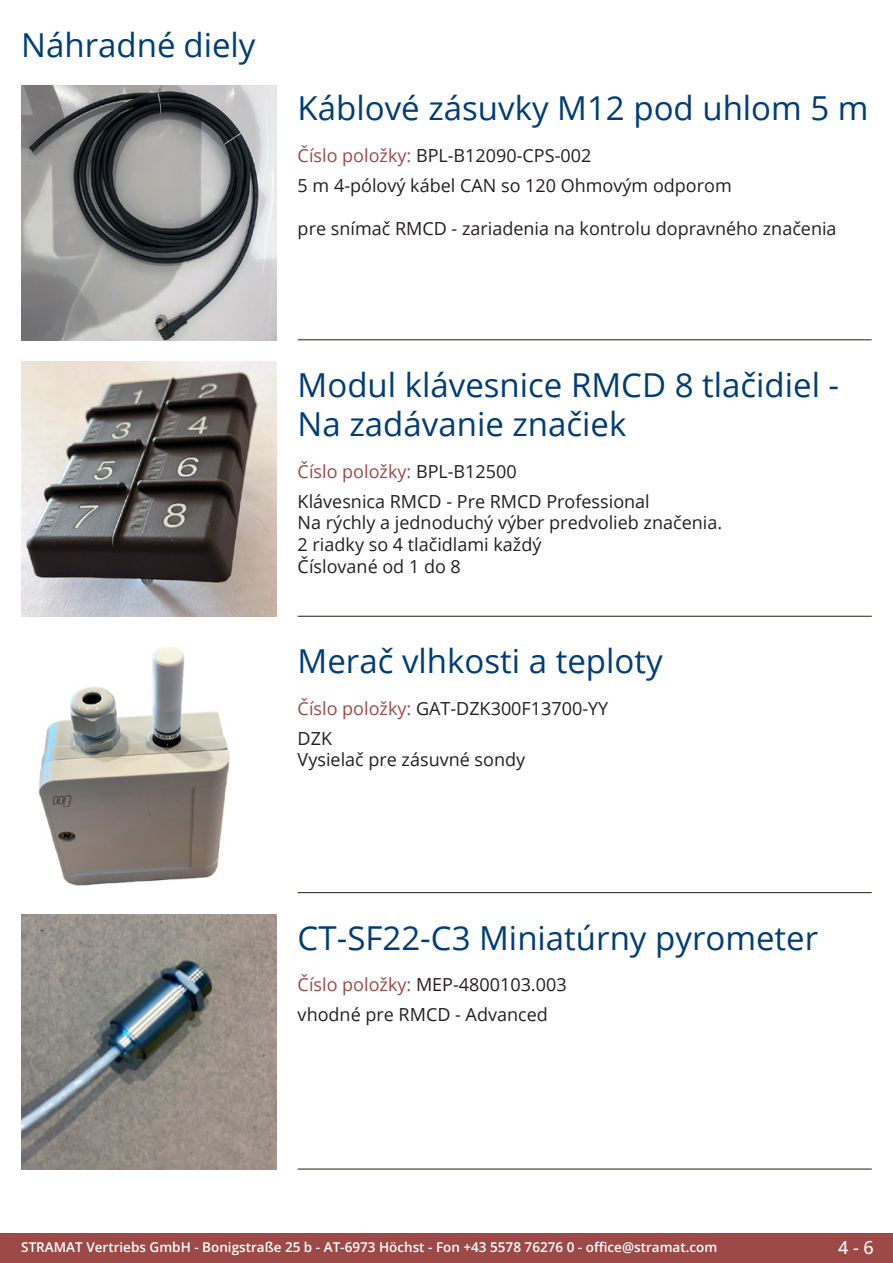
<style>
.page{position:relative;width:893px;height:1263px;background:#fff}
.page>*{position:absolute;margin:0;border:0;box-sizing:border-box;transform-origin:0 0}
.Produkttitel{font:33px/39.6px "Open Sans";color:#003d78}
.RastTitel{font:33px "Open Sans";color:#003d78}
.Beschreibung_Text{font:18px/21.6px "Open Sans";color:#231f20}
.TechDaten_Überschrif{font:18px "Open Sans";color:#231f20}
.TechDaten_Überschrif-2{font:18px "Open Sans";color:#9c4948}
.t1{font:500 18px "Open Sans";color:#fff}
.t2{font:600 13.5px "Open Sans";color:#fff}
.s1{color:#9c4948}
.s2{color:#231f20}
</style>
<div class="page">
<div style="left:0;top:1233px;width:893px;height:30px;background:#9c4948"></div>
<hr style="left:298px;top:340px;width:574px;height:1px;background:#201d08">
<hr style="left:298px;top:616px;width:574px;height:1px;background:#201d08">
<hr style="left:298px;top:892px;width:574px;height:1px;background:#201d08">
<hr style="left:298px;top:1169px;width:574px;height:1px;background:#201d08">
<img style="left:21px;top:85px;width:255px;height:255px">
<img style="left:21px;top:361px;width:255px;height:256px">
<img style="left:38px;top:647px;width:192px;height:239px">
<img style="left:21px;top:914px;width:255px;height:255px">
<p class="RastTitel" style="left:21px;top:22px;width:236px">Náhradné diely</p>
<p class="Produkttitel" style="left:298px;top:88px;width:572px">Káblové zásuvky M12 pod uhlom 5 m</p>
<p class="TechDaten_Überschrif" style="left:298px;top:143px;width:295px"><span class="s1">Číslo položky:</span> BPL-B12090-CPS-002</p>
<p class="Beschreibung_Text" style="left:298px;top:174px;width:436px">5 m 4-pólový kábel CAN so 120 Ohmovým odporom</p>
<p class="Beschreibung_Text" style="left:298px;top:217px;width:540px">pre snímač RMCD - zariadenia na kontrolu dopravného značenia</p>
<p class="Produkttitel" style="left:298px;top:364px;width:543px">Modul klávesnice RMCD 8 tlačidiel -<br>Na zadávanie značiek</p>
<p class="TechDaten_Überschrif-2" style="left:298px;top:459px;width:221px">Číslo položky: <span class="s2">BPL-B12500</span></p>
<p class="Beschreibung_Text" style="left:298px;top:490px;width:426px">Klávesnica RMCD - Pre RMCD Professional<br>Na rýchly a jednoduchý výber predvolieb značenia.<br>2 riadky so 4 tlačidlami každý<br>Číslované od 1 do 8</p>
<p class="Produkttitel" style="left:298px;top:640px;width:367px">Merač vlhkosti a teploty</p>
<p class="TechDaten_Überschrif" style="left:298px;top:696px;width:312px"><span class="s1">Číslo položky:</span> GAT-DZK300F13700-YY</p>
<p class="Beschreibung_Text" style="left:298px;top:727px;width:229px">DZK<br>Vysielač pre zásuvné sondy</p>
<p class="Produkttitel" style="left:298px;top:917px;width:522px">CT-SF22-C3 Miniatúrny pyrometer</p>
<p class="TechDaten_Überschrif" style="left:298px;top:972px;width:270px"><span class="s1">Číslo položky:</span> MEP-4800103.003</p>
<p class="Beschreibung_Text" style="left:298px;top:1003px;width:252px">vhodné pre RMCD - Advanced</p>
<p class="t2" style="left:21px;top:1238px;width:698px">STRAMAT Vertriebs GmbH - Bonigstraße 25 b - AT-6973 Höchst - Fon +43 5578 76276 0 - office@stramat.com</p>
<p class="t1" style="left:838px;top:1234px;width:37px">4 - 6</p>
</div>
